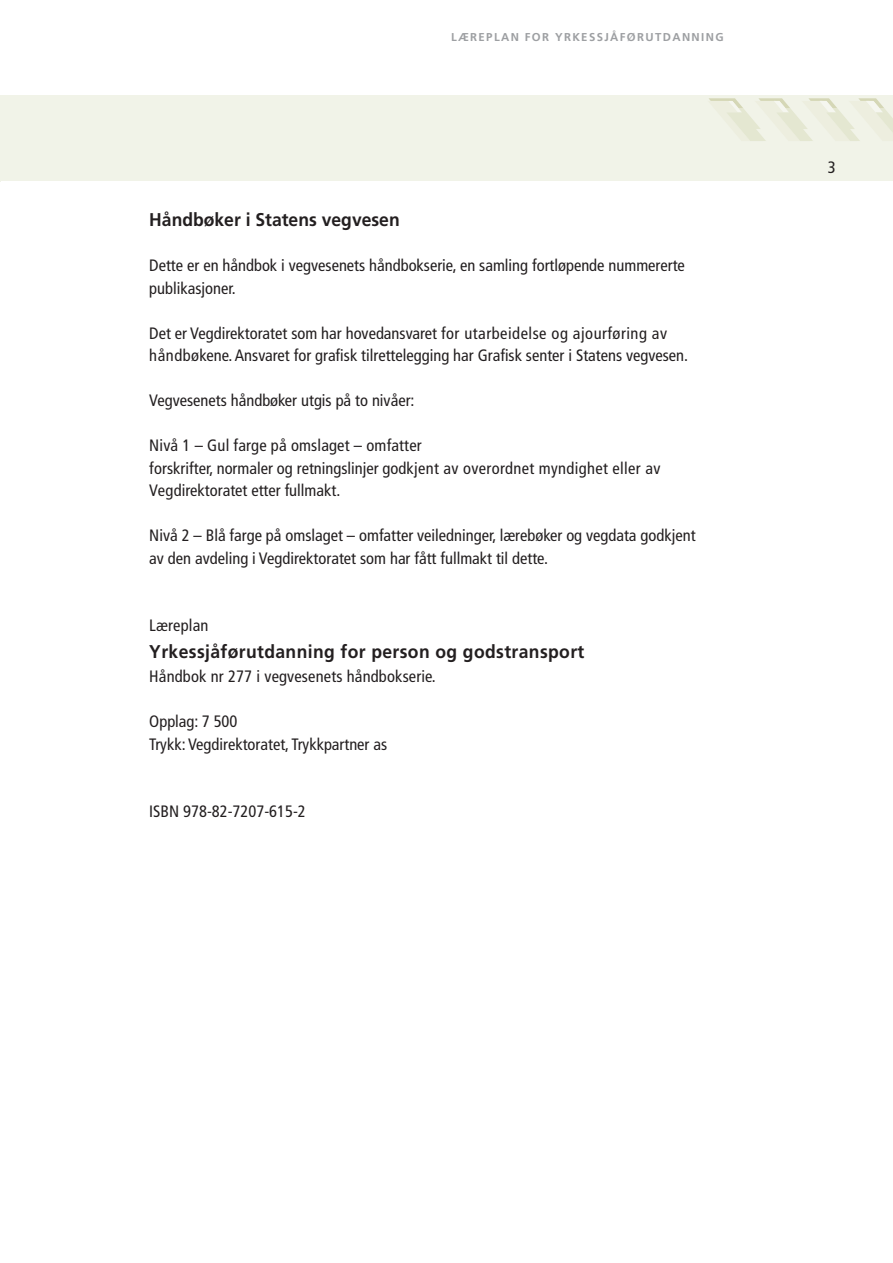
<style>
.page{position:relative;width:893px;height:1263px;background:#fff}
.page>*{position:absolute;margin:0;border:0;box-sizing:border-box;transform-origin:0 0}
.t1{font:700 18.45px "Frutiger";letter-spacing:.02em;color:#231f20;scale:.95 1}
.t2{font:700 18.45px "Frutiger";color:#231f20;scale:.95 1}
.t3{font:condensed 16.5px/22.5px "Frutiger";color:#231f20}
.t4{font:700 11.4px "Frutiger";letter-spacing:.12em;color:#9d9fa2}
</style>
<div class="page">
<div style="left:0;top:96px;width:892px;height:85px;background:#f1f3e8"></div>
<svg style="left:709px;top:98px;width:183px;height:43px"></svg>
<p class="t4" style="left:451px;top:33px;width:274px">LÆREPLAN FOR YRKESSJÅFØRUTDANNING</p>
<p class="t2" style="left:149px;top:212px;width:265px">Håndbøker i Statens vegvesen</p>
<p class="t3" style="left:149px;top:256px;width:537px">Dette er en håndbok i vegvesenets håndbokserie, en samling fortløpende nummererte publikasjoner.</p>
<p class="t3" style="left:149px;top:323px;width:540px">Det er Vegdirektoratet som har hovedansvaret for utarbeidelse og ajourføring av håndbøkene. Ansvaret for grafisk tilrettelegging har Grafisk senter i Statens vegvesen.</p>
<p class="t3" style="left:149px;top:391px;width:267px">Vegvesenets håndbøker utgis på to nivåer:</p>
<p class="t3" style="left:149px;top:436px;width:512px">Nivå 1 – Gul farge på omslaget – omfatter<br>forskrifter, normaler og retningslinjer godkjent av overordnet myndighet eller av<br>Vegdirektoratet etter fullmakt.</p>
<p class="t3" style="left:149px;top:526px;width:547px">Nivå 2 – Blå farge på omslaget – omfatter veiledninger, lærebøker og vegdata godkjent av den avdeling i Vegdirektoratet som har fått fullmakt til dette.</p>
<p class="t3" style="left:149px;top:616px;width:61px">Læreplan</p>
<p class="t1" style="left:149px;top:644px;width:459px">Yrkessjåførutdanning for person og godstransport</p>
<p class="t3" style="left:149px;top:667px;width:288px">Håndbok nr 277 i vegvesenets håndbokserie.</p>
<p class="t3" style="left:149px;top:712px;width:239px">Opplag: 7 500<br>Trykk: Vegdirektoratet, Trykkpartner as</p>
<p class="t3" style="left:149px;top:802px;width:158px">ISBN 978-82-7207-615-2</p>
<p class="t3" style="left:827px;top:158px;width:9px">3</p>
</div>
